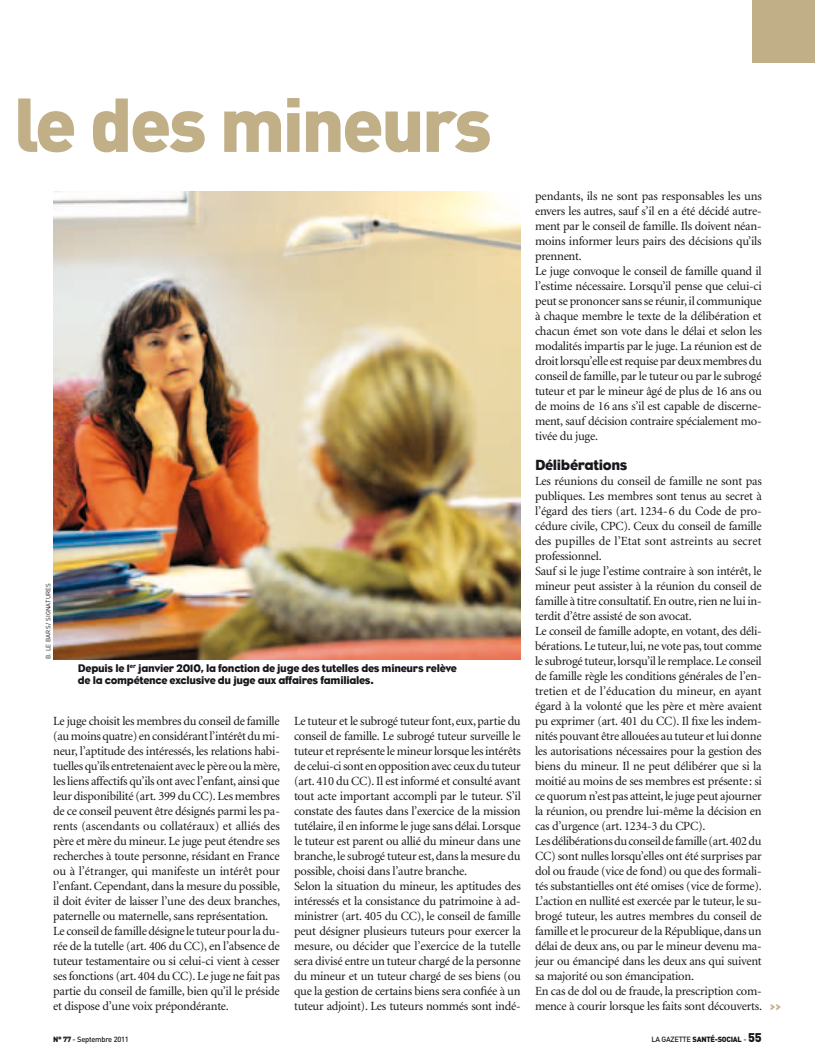
<style>
.page{position:relative;width:815px;height:1063px;background:#fff}
.page>*{position:absolute;margin:0;border:0;box-sizing:border-box;transform-origin:0 0}
.t1{font:900 75px "DIN";letter-spacing:-.035em;color:#c1af87}
.INTER{font:15px "Eagle";letter-spacing:-.025em;color:#1a171c}
.TEXTE{font:12.5px/15px "Minion";letter-spacing:-.02em;color:#1a171c;text-align:justify}
.t2{font:12.5px "Eagle";color:#c1af87}
.LEGENDE{font:11.25px/11.9px "Eagle";letter-spacing:-.025em;color:#1a171c}
.t3{font:900 7.5px "DIN";letter-spacing:-.035em;color:#1a171c}
.t4{font:500 7.5px "DIN";letter-spacing:-.035em;color:#1a171c}
.CREDIT{font:6.25px "DIN";letter-spacing:.025em;color:#1a171c}
.s1{font-weight:900}
.s2{font-weight:500}
.s3{font-size:12.5px}
</style>
<div class="page">
<div style="left:753px;top:0;width:62px;height:62px;background:#c1af87"></div>
<img style="left:53px;top:192px;width:468px;height:467px">
<h1 class="t1" style="left:14px;top:75px;width:479px">le des mineurs</h1>
<p class="CREDIT" style="left:44px;top:659px;width:78px;rotate:-90deg">B. LE BARS / SIGNATURES</p>
<p class="LEGENDE" style="left:78px;top:663px;width:381px">Depuis le 1<sup>er</sup> janvier 2010, la fonction de juge des tutelles des mineurs relève de la compétence exclusive du juge aux affaires familiales.</p>
<p class="TEXTE" style="left:53px;top:714px;width:229px">Le juge choisit les membres du conseil de famille (au moins quatre) en considérant l’intérêt du mi&shy;neur, l’aptitude des intéressés, les relations habi&shy;tuelles qu’ils entretenaient avec le père ou la mère, les liens affectifs qu’ils ont avec l’enfant, ainsi que leur disponibilité (art. 399 du CC). Les membres de ce conseil peuvent être désignés parmi les pa&shy;rents (ascendants ou collatéraux) et alliés des père et mère du mineur. Le juge peut étendre ses recherches à toute personne, résidant en France ou à l’étranger, qui manifeste un intérêt pour l’enfant. Cependant, dans la mesure du possible, il doit éviter de laisser l’une des deux branches, paternelle ou maternelle, sans représentation.</p>
<p class="TEXTE" style="left:53px;top:924px;width:228px">Le conseil de famille désigne le tuteur pour la du&shy;rée de la tutelle (art. 406 du CC), en l’absence de tuteur testamentaire ou si celui-ci vient à cesser ses fonctions (art. 404 du CC). Le juge ne fait pas partie du conseil de famille, bien qu’il le préside et dispose d’une voix prépondérante.</p>
<p class="TEXTE" style="left:294px;top:714px;width:228px">Le tuteur et le subrogé tuteur font, eux, partie du conseil de famille. Le subrogé tuteur surveille le tuteur et représente le mineur lorsque les intérêts de celui-ci sont en opposition avec ceux du tuteur (art. 410 du CC). Il est informé et consulté avant tout acte important accompli par le tuteur. S’il constate des fautes dans l’exercice de la mission tutélaire, il en informe le juge sans délai. Lorsque le tuteur est parent ou allié du mineur dans une branche, le subrogé tuteur est, dans la mesure du possible, choisi dans l’autre branche.</p>
<p class="TEXTE" style="left:294px;top:879px;width:228px">Selon la situation du mineur, les aptitudes des intéressés et la consistance du patrimoine à ad&shy;ministrer (art. 405 du CC), le conseil de famille peut désigner plusieurs tuteurs pour exercer la mesure, ou décider que l’exercice de la tutelle sera divisé entre un tuteur chargé de la personne du mineur et un tuteur chargé de ses biens (ou que la gestion de certains biens sera confiée à un tuteur adjoint). Les tuteurs nommés sont indé-</p>
<p class="TEXTE" style="left:535px;top:189px;width:228px">pendants, ils ne sont pas responsables les uns envers les autres, sauf s’il en a été décidé autre&shy;ment par le conseil de famille. Ils doivent néan&shy;moins informer leurs pairs des décisions qu’ils prennent.</p>
<p class="TEXTE" style="left:535px;top:264px;width:228px">Le juge convoque le conseil de famille quand il l’estime nécessaire. Lorsqu’il pense que celui-ci peut se prononcer sans se réunir, il communique à chaque membre le texte de la délibération et chacun émet son vote dans le délai et selon les modalités impartis par le juge. La réunion est de droit lorsqu’elle est requise par deux membres du conseil de famille, par le tuteur ou par le subrogé tuteur et par le mineur âgé de plus de 16 ans ou de moins de 16 ans s’il est capable de discerne&shy;ment, sauf décision contraire spécialement mo&shy;tivée du juge.</p>
<p class="INTER" style="left:535px;top:456px;width:94px">Délibérations</p>
<p class="TEXTE" style="left:535px;top:474px;width:228px">Les réunions du conseil de famille ne sont pas publiques. Les membres sont tenus au secret à l’égard des tiers (art. 1234-6 du Code de pro&shy;cédure civile, CPC). Ceux du conseil de famille des pupilles de l’Etat sont astreints au secret professionnel.</p>
<p class="TEXTE" style="left:535px;top:564px;width:228px">Sauf si le juge l’estime contraire à son intérêt, le mineur peut assister à la réunion du conseil de famille à titre consultatif. En outre, rien ne lui in&shy;terdit d’être assisté de son avocat.</p>
<p class="TEXTE" style="left:535px;top:624px;width:228px">Le conseil de famille adopte, en votant, des déli&shy;bérations. Le tuteur, lui, ne vote pas, tout comme le subrogé tuteur, lorsqu’il le remplace. Le conseil de famille règle les conditions générales de l’en&shy;tretien et de l’éducation du mineur, en ayant égard à la volonté que les père et mère avaient pu exprimer (art. 401 du CC). Il fixe les indem&shy;nités pouvant être allouées au tuteur et lui donne les autorisations nécessaires pour la gestion des biens du mineur. Il ne peut délibérer que si la moitié au moins de ses membres est présente: si ce quorum n’est pas atteint, le juge peut ajourner la réunion, ou prendre lui-même la décision en cas d’urgence (art. 1234-3 du CPC).</p>
<p class="TEXTE" style="left:535px;top:834px;width:228px">Les délibérations du conseil de famille (art. 402 du CC) sont nulles lorsqu’elles ont été surprises par dol ou fraude (vice de fond) ou que des formali&shy;tés substantielles ont été omises (vice de forme).<br>L’action en nullité est exercée par le tuteur, le su&shy;brogé tuteur, les autres membres du conseil de famille et le procureur de la République, dans un délai de deux ans, ou par le mineur devenu ma&shy;jeur ou émancipé dans les deux ans qui suivent sa majorité ou son émancipation.</p>
<p class="TEXTE" style="left:535px;top:984px;width:228px">En cas de dol ou de fraude, la prescription com&shy;mence à courir lorsque les faits sont découverts.</p>
<p class="t4" style="left:53px;top:1034px;width:77px"><span class="s1">N° 77</span> - Septembre 2011</p>
<p class="t3" style="left:651px;top:1034px;width:112px"><span class="s2">LA GAZETTE</span> SANTÉ-SOCIAL <span class="s2">-</span> <span class="s3">55</span></p>
<p class="t2" style="left:770px;top:999px;width:13px">&gt;&gt;</p>
</div>
